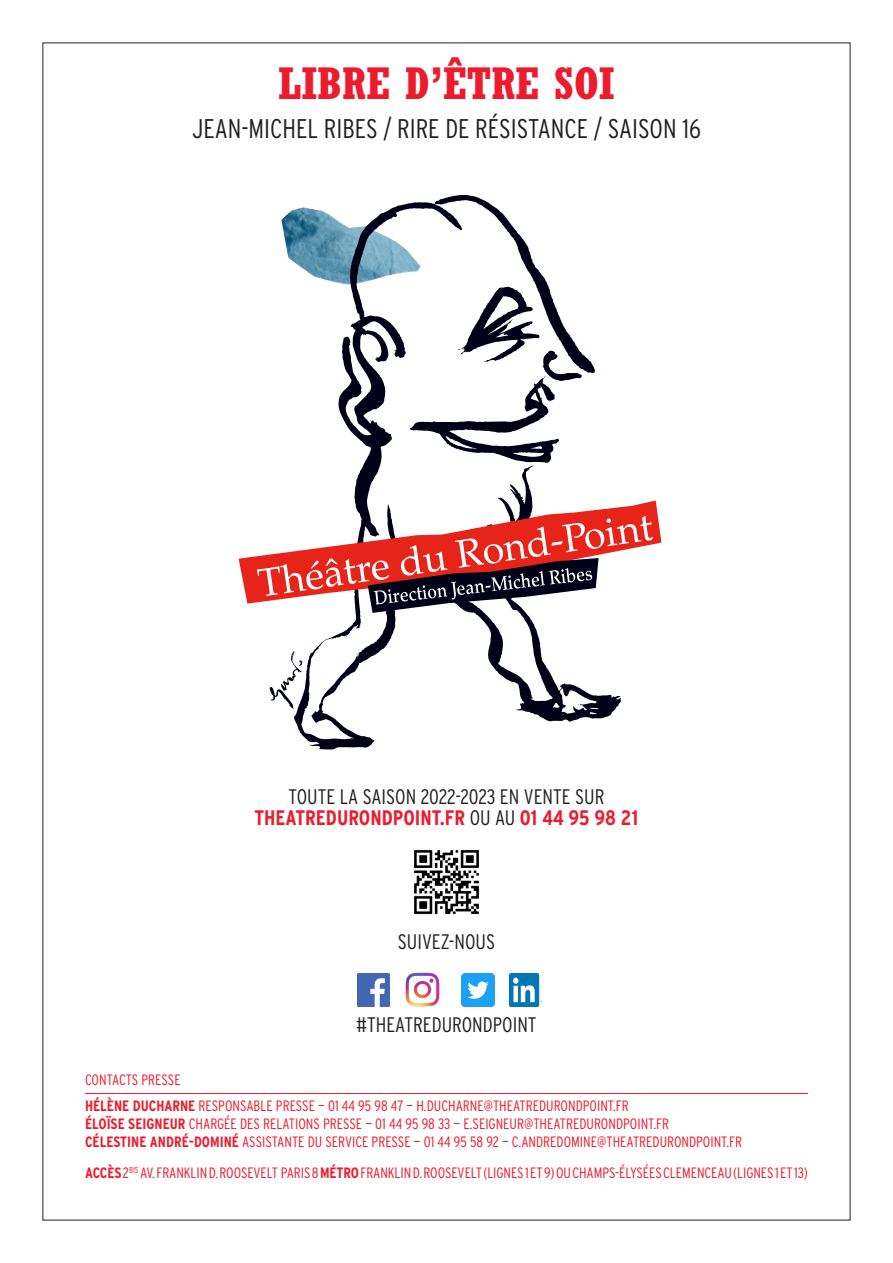
<style>
.page{position:relative;width:893px;height:1263px;background:#fff}
.page>*{position:absolute;margin:0;border:0;box-sizing:border-box;transform-origin:0 0}
.Dates_de_tournées{font:700 condensed 45px "Rockwell";color:#ee1b2d}
.Dates_de_tournées-2{font:300 condensed 27px "Interstate";color:#231f20}
.Dates_de_tournées-3{font:300 condensed 21px "Interstate";color:#231f20}
.Dates_de_tournées-4{font:700 condensed 21px "Interstate";color:#ee1b2d}
.contact_presse{font:300 condensed 15px "Interstate";color:#ee1b2d}
.s1{font-weight:300;color:#231f20}
.s2{font-weight:700}
</style>
<div class="page">
<hr style="left:85px;top:1093px;width:723px;height:1px;background:#ee1b2d">
<img style="left:281px;top:210px;width:13px;height:52px">
<svg style="left:294px;top:203px;width:327px;height:546px"></svg>
<svg style="left:410px;top:195px;width:185px;height:269px"></svg>
<svg style="left:345px;top:327px;width:27px;height:108px"></svg>
<svg style="left:344px;top:630px;width:11px;height:9px"></svg>
<svg style="left:553px;top:689px;width:45px;height:26px"></svg>
<svg style="left:270px;top:651px;width:35px;height:58px"></svg>
<svg style="left:239px;top:500px;width:422px;height:113px"></svg>
<img style="left:405px;top:972px;width:35px;height:34px">
<img style="left:357px;top:974px;width:33px;height:32px">
<img style="left:462px;top:974px;width:32px;height:32px">
<img style="left:509px;top:974px;width:33px;height:32px">
<img style="left:414px;top:850px;width:65px;height:65px">
<p class="Dates_de_tournées" style="left:278px;top:56px;width:338px">LIBRE D’ÊTRE SOI</p>
<p class="Dates_de_tournées-2" style="left:192px;top:113px;width:510px">JEAN-MICHEL RIBES / RIRE DE RÉSISTANCE / SAISON 16</p>
<p class="Dates_de_tournées-3" style="left:289px;top:785px;width:317px">TOUTE LA SAISON 2022-2023 EN VENTE SUR</p>
<p class="Dates_de_tournées-4" style="left:255px;top:806px;width:385px">THEATREDURONDPOINT.FR <span class="s1">OU AU</span> 01 44 95 98 21</p>
<p class="Dates_de_tournées-3" style="left:398px;top:930px;width:99px">SUIVEZ-NOUS</p>
<p class="Dates_de_tournées-3" style="left:356px;top:1013px;width:182px">#THEATREDURONDPOINT</p>
<p class="contact_presse" style="left:85px;top:1071px;width:97px">CONTACTS PRESSE</p>
<p class="contact_presse" style="left:85px;top:1097px;width:545px"><span class="s2">HÉLÈNE DUCHARNE</span> RESPONSABLE PRESSE — 01 44 95 98 47 — H.DUCHARNE@THEATREDURONDPOINT.FR</p>
<p class="contact_presse" style="left:85px;top:1115px;width:586px"><span class="s2">ÉLOÏSE SEIGNEUR</span> CHARGÉE DES RELATIONS PRESSE — 01 44 95 98 33 — E.SEIGNEUR@THEATREDURONDPOINT.FR</p>
<p class="contact_presse" style="left:85px;top:1133px;width:659px"><span class="s2">CÉLESTINE ANDRÉ-DOMINÉ</span> ASSISTANTE DU SERVICE PRESSE — 01 44 95 58 92 — C.ANDREDOMINE@THEATREDURONDPOINT.FR</p>
<p class="contact_presse" style="left:85px;top:1164px;width:724px"><span class="s2">ACCÈS</span> 2<sup>BIS</sup> AV. FRANKLIN D.ROOSEVELT PARIS 8 <span class="s2">MÉTRO</span> FRANKLIN D.ROOSEVELT (LIGNES 1 ET 9) OU CHAMPS-ÉLYSÉES CLEMENCEAU (LIGNES 1 ET 13)</p>
</div>
